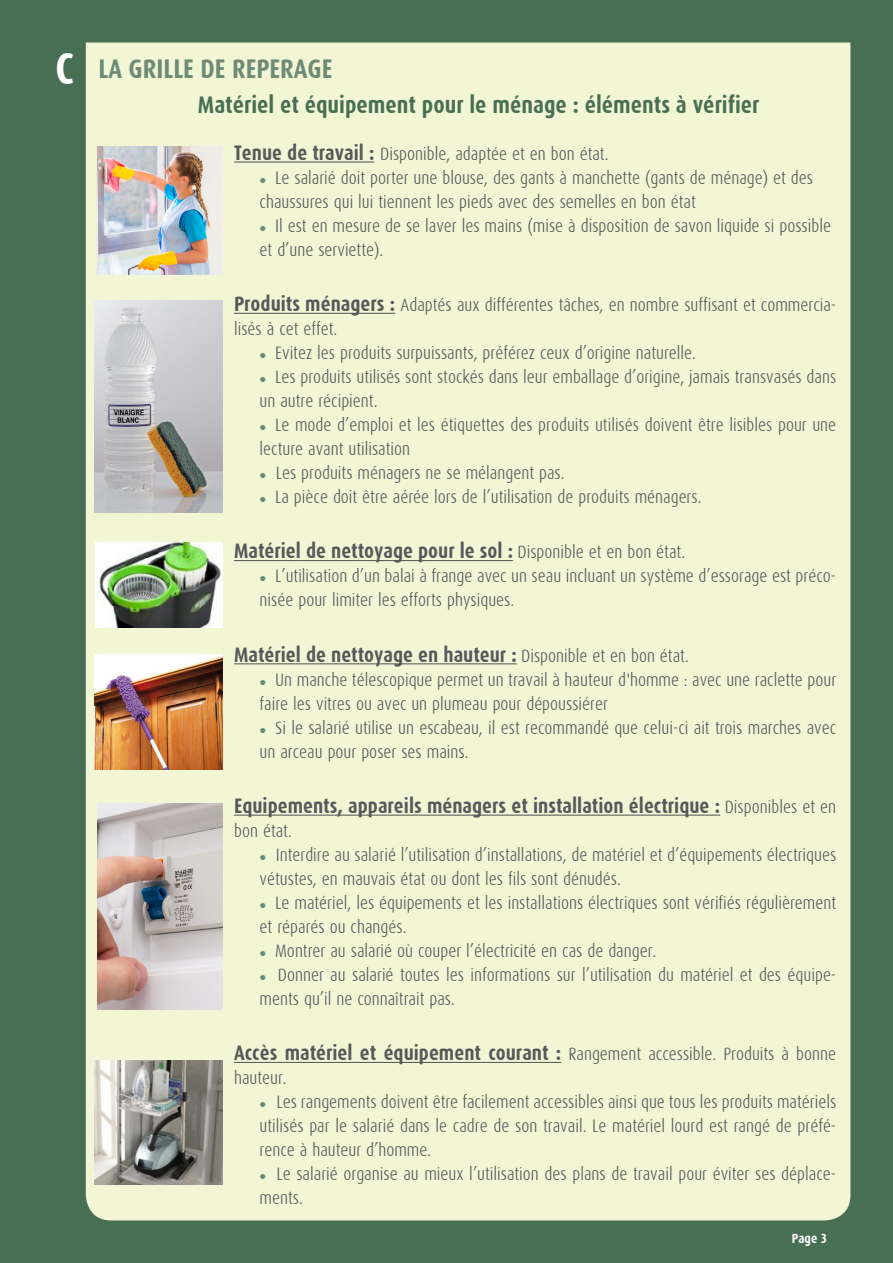
<style>
.page{position:relative;width:893px;height:1263px;background:#fff}
.page>*{position:absolute;margin:0;border:0;box-sizing:border-box;transform-origin:0 0}
.pastilles{font:700 45px "Dax Condensed";color:#fff}
.pastilles-2{font:700 27px "Dax Condensed";color:#6d8b76}
.TAB-résultats{font:700 24px "Dax Condensed";color:#486e54}
.pastilles-3{font:700 21px "Dax Condensed";color:#57585a}
.pastilles-4{font:300 18px/24px "Dax Condensed";color:#57585a}
.Tab_light{font:700 13.5px "Dax Condensed";color:#fff}
.s1{font-weight:700;font-size:21px}
.s2{font-weight:700;color:#6d8b76}
.s3{font-weight:300;font-size:18px}
</style>
<div class="page">
<div style="left:0;top:0;width:876px;height:1263px;background:#486e54"></div>
<div style="left:86px;top:43px;width:764px;height:1177px;background:#f2f6d5"></div>
<div style="left:876px;top:0;width:17px;height:1263px;background:#486e54"></div>
<img style="left:96px;top:146px;width:126px;height:128px">
<hr style="left:234px;top:161px;width:140px;height:2px;background:#57585a">
<img style="left:95px;top:301px;width:127px;height:211px">
<hr style="left:234px;top:313px;width:161px;height:1px;background:#57585a">
<img style="left:96px;top:542px;width:126px;height:85px">
<hr style="left:234px;top:560px;width:279px;height:1px;background:#57585a">
<img style="left:95px;top:654px;width:127px;height:116px">
<hr style="left:234px;top:663px;width:283px;height:1px;background:#57585a">
<img style="left:98px;top:803px;width:124px;height:206px">
<hr style="left:234px;top:815px;width:486px;height:1px;background:#57585a">
<img style="left:95px;top:1061px;width:127px;height:124px">
<hr style="left:234px;top:1062px;width:327px;height:1px;background:#57585a">
<p class="pastilles" style="left:55px;top:43px;width:20px">C</p>
<p class="pastilles-2" style="left:99px;top:54px;width:235px">LA GRILLE DE REPERAGE</p>
<p class="TAB-résultats" style="left:198px;top:92px;width:563px">Matériel et équipement pour le ménage : éléments à vérifier</p>
<p class="pastilles-4" style="left:234px;top:142px;width:376px"><span class="s1">Tenue de travail :</span> Disponible, adaptée et en bon état.</p>
<p class="pastilles-4" style="left:260px;top:166px;width:555px"><span class="s2">•</span> Le salarié doit porter une blouse, des gants à manchette (gants de ménage) et des chaussures qui lui tiennent les pieds avec des semelles en bon état</p>
<p class="pastilles-4" style="left:260px;top:214px;width:573px"><span class="s2">•</span> Il est en mesure de se laver les mains (mise à disposition de savon liquide si possible et d’une serviette).</p>
<p class="pastilles-4" style="left:234px;top:293px;width:604px"><span class="s1">Produits ménagers :</span> Adaptés aux différentes tâches, en nombre suffisant et commercia&shy;lisés à cet effet.</p>
<p class="pastilles-4" style="left:260px;top:341px;width:438px"><span class="s2">•</span> Evitez les produits surpuissants, préférez ceux d’origine naturelle.</p>
<p class="pastilles-4" style="left:260px;top:365px;width:578px"><span class="s2">•</span> Les produits utilisés sont stockés dans leur emballage d’origine, jamais transvasés dans un autre récipient.</p>
<p class="pastilles-4" style="left:260px;top:413px;width:578px"><span class="s2">•</span> Le mode d’emploi et les étiquettes des produits utilisés doivent être lisibles pour une lecture avant utilisation</p>
<p class="pastilles-4" style="left:260px;top:461px;width:306px"><span class="s2">•</span> Les produits ménagers ne se mélangent pas.</p>
<p class="pastilles-4" style="left:260px;top:485px;width:443px"><span class="s2">•</span> La pièce doit être aérée lors de l’utilisation de produits ménagers.</p>
<p class="pastilles-3" style="left:234px;top:540px;width:453px">Matériel de nettoyage pour le sol : <span class="s3">Disponible et en bon état.</span></p>
<p class="pastilles-4" style="left:260px;top:564px;width:578px"><span class="s2">•</span> L’utilisation d’un balai à frange avec un seau incluant un système d’essorage est préco&shy;nisée pour limiter les efforts physiques.</p>
<p class="pastilles-3" style="left:234px;top:643px;width:456px">Matériel de nettoyage en hauteur : <span class="s3">Disponible et en bon état.</span></p>
<p class="pastilles-4" style="left:260px;top:668px;width:578px"><span class="s2">•</span> Un manche télescopique permet un travail à hauteur d'homme : avec une raclette pour faire les vitres ou avec un plumeau pour dépoussiérer</p>
<p class="pastilles-4" style="left:260px;top:716px;width:578px"><span class="s2">•</span> Si le salarié utilise un escabeau, il est recommandé que celui-ci ait trois marches avec un arceau pour poser ses mains.</p>
<p class="pastilles-3" style="left:234px;top:794px;width:604px">Equipements, appareils ménagers et installation électrique : <span class="s3">Disponibles et en</span></p>
<p class="pastilles-4" style="left:234px;top:819px;width:59px">bon état.</p>
<p class="pastilles-4" style="left:260px;top:843px;width:578px"><span class="s2">•</span> Interdire au salarié l’utilisation d’installations, de matériel et d’équipements électriques vétustes, en mauvais état ou dont les fils sont dénudés.</p>
<p class="pastilles-4" style="left:260px;top:891px;width:578px"><span class="s2">•</span> Le matériel, les équipements et les installations électriques sont vérifiés régulièrement et réparés ou changés.</p>
<p class="pastilles-4" style="left:260px;top:939px;width:398px"><span class="s2">•</span> Montrer au salarié où couper l’électricité en cas de danger.</p>
<p class="pastilles-4" style="left:260px;top:963px;width:578px"><span class="s2">•</span> Donner au salarié toutes les informations sur l’utilisation du matériel et des équipe&shy;ments qu’il ne connaîtrait pas.</p>
<p class="pastilles-4" style="left:234px;top:1042px;width:604px"><span class="s1">Accès matériel et équipement courant :</span> Rangement accessible. Produits à bonne hauteur.</p>
<p class="pastilles-4" style="left:260px;top:1090px;width:578px;text-align:justify"><span class="s2">•</span> Les rangements doivent être facilement accessibles ainsi que tous les produits matériels utilisés par le salarié dans le cadre de son travail. Le matériel lourd est rangé de préfé&shy;rence à hauteur d’homme.</p>
<p class="pastilles-4" style="left:260px;top:1162px;width:578px"><span class="s2">•</span> Le salarié organise au mieux l’utilisation des plans de travail pour éviter ses déplace&shy;ments.</p>
<p class="Tab_light" style="left:792px;top:1231px;width:37px">Page 3</p>
</div>
